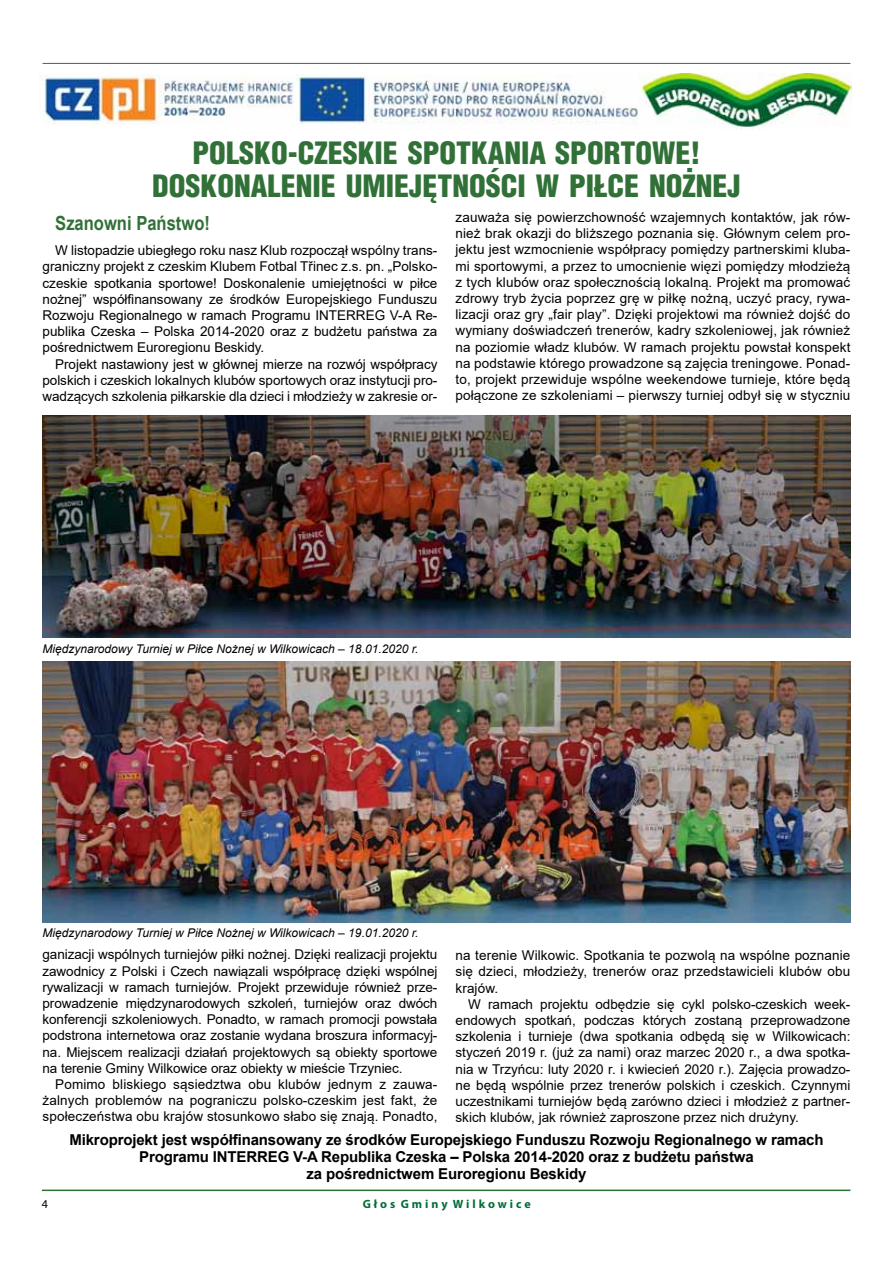
<style>
.page{position:relative;width:893px;height:1263px;background:#fff}
.page>*{position:absolute;margin:0;border:0;box-sizing:border-box;transform-origin:0 0}
.t1{font:900 30px "Switzerland Cond";color:#317138}
.t2{font:700 19.5px "Arial";color:#317138;scale:.85 1}
.t3{font:700 15px/16.5px "Arial";letter-spacing:-.01em;color:#000;text-align:center}
.t4{font:13.5px/16.2px "Arial";color:#000;text-align:justify}
.t5{font:italic 12px "Arial";color:#000}
.t6{font:700 12px "Myriad Pro";color:#006d37}
.t7{font:12px "Myriad Pro";color:#000}
</style>
<div class="page">
<hr style="left:42px;top:1189px;width:808px;height:2px;background:#317138">
<hr style="left:43px;top:63px;width:807px;height:1px;background:#317138">
<img style="left:43px;top:415px;width:807px;height:223px">
<img style="left:43px;top:662px;width:807px;height:261px">
<img style="left:297px;top:73px;width:554px;height:55px">
<img style="left:39px;top:74px;width:255px;height:51px">
<h1 class="t1" style="left:193px;top:134px;width:17px">POLSKO</h1>
<h1 class="t1" style="left:288px;top:134px;width:55px">-CZESKIE</h1>
<h1 class="t1" style="left:408px;top:134px;width:17px">SPOTKANIA</h1>
<h1 class="t1" style="left:555px;top:134px;width:18px">SPORTOWE</h1>
<h1 class="t1" style="left:690px;top:134px;width:11px">!</h1>
<h1 class="t1" style="left:152px;top:167px;width:17px">DOSKONALENIE</h1>
<h1 class="t1" style="left:346px;top:167px;width:17px">UMIE</h1>
<h1 class="t1" style="left:409px;top:167px;width:44px">JĘTNOŚCI</h1>
<h1 class="t1" style="left:536px;top:167px;width:48px">W PIŁCE</h1>
<h1 class="t1" style="left:649px;top:167px;width:17px">NOŻNE</h1>
<h1 class="t1" style="left:727px;top:167px;width:15px">J</h1>
<p class="t4" style="left:455px;top:209px;width:396px">zauważa się powierzchowność wzajemnych kontaktów, jak rów&shy;nież brak okazji do bliższego poznania się. Głównym celem pro&shy;jektu jest wzmocnienie współpracy pomiędzy partnerskimi kluba&shy;mi sportowymi, a przez to umocnienie więzi pomiędzy młodzieżą z tych klubów oraz społecznością lokalną. Projekt ma promować zdrowy tryb życia poprzez grę w piłkę nożną, uczyć pracy, rywa&shy;lizacji oraz gry „fair play”. Dzięki projektowi ma również dojść do wymiany doświadczeń trenerów, kadry szkoleniowej, jak również na poziomie władz klubów. W ramach projektu powstał konspekt na podstawie którego prowadzone są zajęcia treningowe. Ponad&shy;to, projekt przewiduje wspólne weekendowe turnieje, które będą połączone ze szkoleniami – pierwszy turniej odbył się w styczniu</p>
<h2 class="t2" style="left:55px;top:210px;width:184px">Szanowni Państwo!</h2>
<p class="t4" style="left:43px;top:242px;width:396px;text-indent:13px">W listopadzie ubiegłego roku nasz Klub rozpoczął wspólny trans&shy;graniczny projekt z czeskim Klubem Fotbal Třinec z.s. pn. „Polsko&shy;czeskie spotkania sportowe! Doskonalenie umiejętności w piłce nożnej” współfinansowany ze środków Europejskiego Funduszu Rozwoju Regionalnego w ramach Programu INTERREG V-A Re&shy;publika Czeska – Polska 2014-2020 oraz z budżetu państwa za pośrednictwem Euroregionu Beskidy.</p>
<p class="t4" style="left:43px;top:356px;width:396px;text-indent:13px">Projekt nastawiony jest w głównej mierze na rozwój współpracy polskich i czeskich lokalnych klubów sportowych oraz instytucji pro&shy;wadzących szkolenia piłkarskie dla dzieci i młodzieży w zakresie or-</p>
<p class="t5" style="left:43px;top:641px;width:378px">Międzynarodowy Turniej w Piłce Nożnej w Wilkowicach – 18.01.2020 r.</p>
<p class="t5" style="left:43px;top:925px;width:378px">Międzynarodowy Turniej w Piłce Nożnej w Wilkowicach – 19.01.2020 r.</p>
<p class="t4" style="left:43px;top:946px;width:396px">ganizacji wspólnych turniejów piłki nożnej. Dzięki realizacji projektu zawodnicy z Polski i Czech nawiązali współpracę dzięki wspólnej rywalizacji w ramach turniejów. Projekt przewiduje również prze&shy;prowadzenie międzynarodowych szkoleń, turniejów oraz dwóch konferencji szkoleniowych. Ponadto, w ramach promocji powstała podstrona internetowa oraz zostanie wydana broszura informacyj&shy;na. Miejscem realizacji działań projektowych są obiekty sportowe na terenie Gminy Wilkowice oraz obiekty w mieście Trzyniec.</p>
<p class="t4" style="left:43px;top:1076px;width:396px;text-indent:13px">Pomimo bliskiego sąsiedztwa obu klubów jednym z zauwa&shy;żalnych problemów na pograniczu polsko-czeskim jest fakt, że społeczeństwa obu krajów stosunkowo słabo się znają. Ponadto,</p>
<p class="t4" style="left:455px;top:947px;width:396px">na terenie Wilkowic. Spotkania te pozwolą na wspólne poznanie się dzieci, młodzieży, trenerów oraz przedstawicieli klubów obu krajów.</p>
<p class="t4" style="left:455px;top:996px;width:396px;text-indent:13px">W ramach projektu odbędzie się cykl polsko-czeskich week&shy;endowych spotkań, podczas których zostaną przeprowadzone szkolenia i turnieje (dwa spotkania odbędą się w Wilkowicach: styczeń 2019 r. (już za nami) oraz marzec 2020 r., a dwa spotka&shy;nia w Trzyńcu: luty 2020 r. i kwiecień 2020 r.). Zajęcia prowadzo&shy;ne będą wspólnie przez trenerów polskich i czeskich. Czynnymi uczestnikami turniejów będą zarówno dzieci i młodzież z partner&shy;skich klubów, jak również zaproszone przez nich drużyny.</p>
<p class="t3" style="left:69px;top:1132px;width:756px">Mikroprojekt jest współfinansowany ze środków Europejskiego Funduszu Rozwoju Regionalnego w ramach<br>Programu INTERREG V-A Republika Czeska – Polska 2014-2020 oraz z budżetu państwa<br>za pośrednictwem Euroregionu Beskidy</p>
<p class="t7" style="left:42px;top:1196px;width:8px">4</p>
<p class="t6" style="left:363px;top:1196px;width:169px">G ł o s G m i n y W i l k o w i c e</p>
</div>
